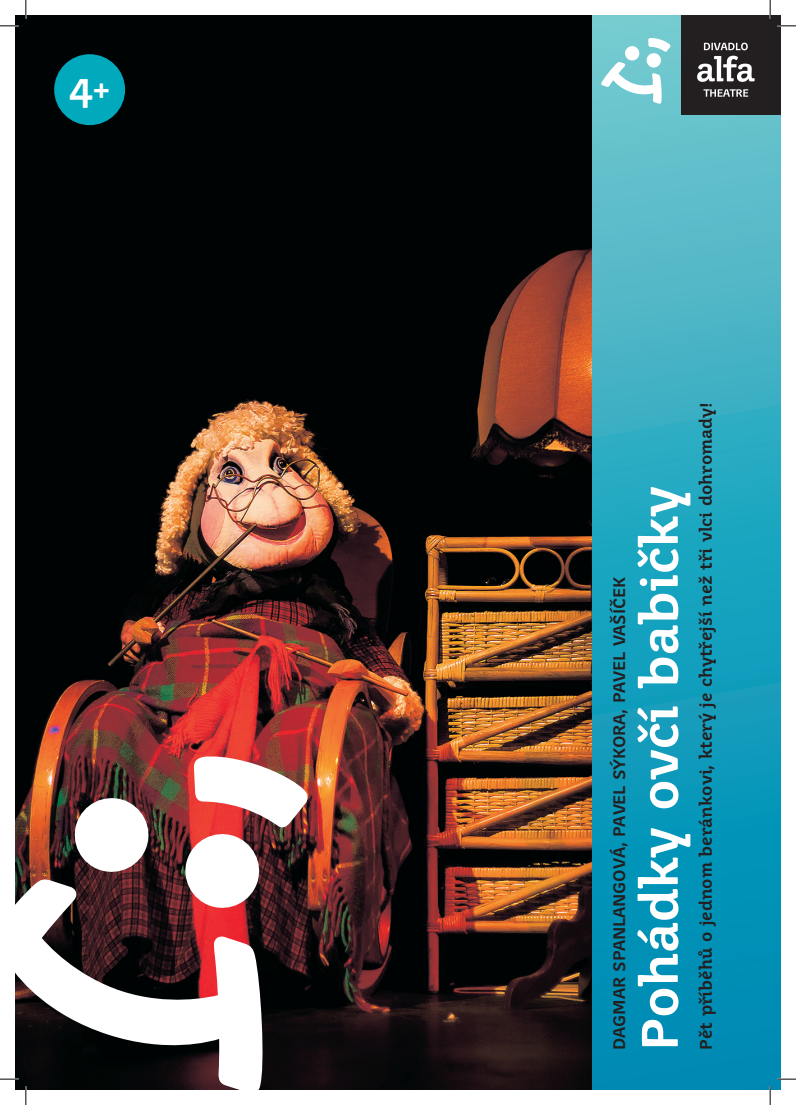
<style>
.page{position:relative;width:796px;height:1105px;background:#fff}
.page>*{position:absolute;margin:0;border:0;box-sizing:border-box;transform-origin:0 0}
.t1{font:700 50px "Juvenis Book CE";letter-spacing:-.01em;color:#fff}
.t2{font:700 37.5px "Juvenis Book CE";color:#fff}
.t3{font:700 16.25px "Juvenis Book CE";color:#231f20}
.s1{font-size:31.25px}
</style>
<div class="page">
<img style="left:15px;top:15px;width:578px;height:1074px">
<div style="left:54px;top:54px;width:71px;height:71px;background:#00aabc;border-radius:50%"></div>
<svg style="left:593px;top:15px;width:188px;height:1074px;background:#25a4bf"></svg>
<div style="left:681px;top:15px;width:100px;height:99px;background:#231f20"></div>
<svg style="left:704px;top:43px;width:44px;height:7px"></svg>
<svg style="left:703px;top:89px;width:45px;height:8px"></svg>
<svg style="left:697px;top:56px;width:57px;height:26px"></svg>
<svg style="left:601px;top:38px;width:70px;height:66px"></svg>
<svg style="left:15px;top:878px;width:251px;height:211px"></svg>
<svg style="left:70px;top:793px;width:83px;height:83px"></svg>
<svg style="left:181px;top:755px;width:128px;height:157px"></svg>
<svg style="left:0;top:25px;width:19px;height:2px"></svg>
<svg style="left:777px;top:25px;width:19px;height:2px"></svg>
<svg style="left:0;top:1077px;width:19px;height:2px"></svg>
<svg style="left:777px;top:1077px;width:19px;height:2px"></svg>
<svg style="left:25px;top:0;width:2px;height:19px"></svg>
<svg style="left:25px;top:1085px;width:2px;height:19px"></svg>
<svg style="left:769px;top:0;width:2px;height:19px"></svg>
<svg style="left:769px;top:1085px;width:2px;height:19px"></svg>
<p class="t2" style="left:69px;top:65px;width:43px">4<span class="s1">+</span></p>
<p class="t3" style="left:609px;top:1049px;width:474px;rotate:-90deg">DAGMAR SPANLANGOVÁ, PAVEL SÝKORA, PAVEL VAŠÍČEK</p>
<p class="t1" style="left:628px;top:1050px;width:566px;rotate:-90deg">Pohádky ovčí babičky</p>
<p class="t3" style="left:696px;top:1049px;width:649px;rotate:-90deg">Pět příběhů o jednom beránkovi, který je chytřejší než tři vlci dohromady!</p>
</div>
